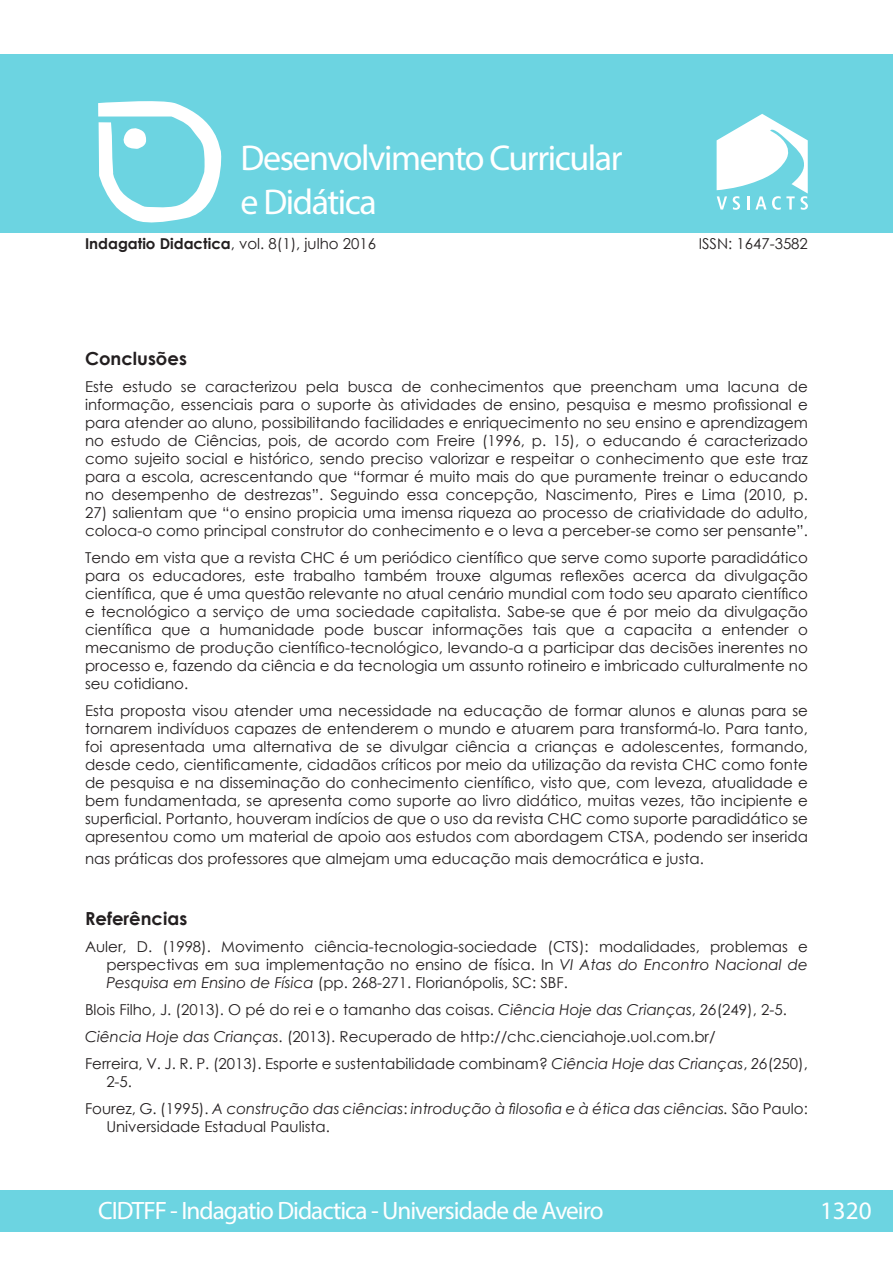
<style>
.page{position:relative;width:893px;height:1263px;background:#fff}
.page>*{position:absolute;margin:0;border:0;box-sizing:border-box;transform-origin:0 0}
.t1{font:36px/43.2px "Myriad Pro";letter-spacing:-.04em;color:#fff}
.t2{font:25.2px "Myriad Pro";letter-spacing:-.04em;color:#fff}
.t3{font:700 18px "Century Gothic";color:#231f20}
.t4{font:15px/18px "Century Gothic";color:#231f20;text-align:justify}
.t5{font:italic 15px/27px "Century Gothic";color:#231f20}
.s1{font-weight:700}
.s2{font-style:italic}
.s3{font-style:normal}
</style>
<div class="page">
<div style="left:0;top:1190px;width:892px;height:41px;background:#6cd4e1"></div>
<div style="left:0;top:54px;width:893px;height:179px;background:#6cd4e1"></div>
<hr style="left:892px;top:1190px;width:1px;height:41px;background:#6cd4e1">
<svg style="left:98px;top:101px;width:124px;height:122px"></svg>
<svg style="left:717px;top:114px;width:91px;height:96px"></svg>
<h1 class="t1" style="left:241px;top:136px;width:384px">Desenvolvimento Curricular e Didática</h1>
<p class="t4" style="left:85px;top:234px;width:293px"><span class="s1">Indagatio Didactica</span>, vol. 8(1), julho 2016</p>
<p class="t4" style="left:699px;top:234px;width:111px">ISSN: 1647-3582</p>
<p class="t3" style="left:85px;top:345px;width:103px">Conclusões</p>
<p class="t4" style="left:85px;top:377px;width:724px">Este estudo se caracterizou pela busca de conhecimentos que preencham uma lacuna de informação, essenciais para o suporte às atividades de ensino, pesquisa e mesmo profissional e para atender ao aluno, possibilitando facilidades e enriquecimento no seu ensino e aprendizagem no estudo de Ciências, pois, de acordo com Freire (1996, p. 15), o educando é caracterizado como sujeito social e histórico, sendo preciso valorizar e respeitar o conhecimento que este traz para a escola, acrescentando que “formar é muito mais do que puramente treinar o educando no desempenho de destrezas”. Seguindo essa concepção, Nascimento, Pires e Lima (2010, p.</p>
<p class="t4" style="left:85px;top:503px;width:724px">27) salientam que “o ensino propicia uma imensa riqueza ao processo de criatividade do adulto, coloca-o como principal construtor do conhecimento e o leva a perceber-se como ser pensante”.</p>
<p class="t4" style="left:85px;top:548px;width:724px">Tendo em vista que a revista CHC é um periódico científico que serve como suporte paradidático para os educadores, este trabalho também trouxe algumas reflexões acerca da divulgação científica, que é uma questão relevante no atual cenário mundial com todo seu aparato científico e tecnológico a serviço de uma sociedade capitalista. Sabe-se que é por meio da divulgação científica que a humanidade pode buscar informações tais que a capacita a entender o mecanismo de produção científico-tecnológico, levando-a a participar das decisões inerentes no processo e, fazendo da ciência e da tecnologia um assunto rotineiro e imbricado culturalmente no seu cotidiano.</p>
<p class="t4" style="left:85px;top:701px;width:724px">Esta proposta visou atender uma necessidade na educação de formar alunos e alunas para se tornarem indivíduos capazes de entenderem o mundo e atuarem para transformá-lo. Para tanto, foi apresentada uma alternativa de se divulgar ciência a crianças e adolescentes, formando, desde cedo, cientificamente, cidadãos críticos por meio da utilização da revista CHC como fonte de pesquisa e na disseminação do conhecimento científico, visto que, com leveza, atualidade e bem fundamentada, se apresenta como suporte ao livro didático, muitas vezes, tão incipiente e superficial. Portanto, houveram indícios de que o uso da revista CHC como suporte paradidático se apresentou como um material de apoio aos estudos com abordagem CTSA, podendo ser inserida</p>
<p class="t4" style="left:85px;top:849px;width:620px">nas práticas dos professores que almejam uma educação mais democrática e justa.</p>
<p class="t3" style="left:85px;top:905px;width:104px">Referências</p>
<p class="t4" style="left:106px;top:937px;width:703px;text-indent:-21px">Auler, D. (1998). Movimento ciência-tecnologia-sociedade (CTS): modalidades, problemas e perspectivas em sua implementação no ensino de física. In <span class="s2">VI Atas do Encontro Nacional de Pesquisa em Ensino de Física</span> (pp. 268-271. Florianópolis, SC: SBF.</p>
<p class="t4" style="left:85px;top:996px;width:724px;line-height:27px;text-align:left">Blois Filho, J. (2013). O pé do rei e o tamanho das coisas. <span class="s2">Ciência Hoje das Crianças</span>, <span class="s2">26</span>(249), 2-5.<br><span class="s2">Ciência Hoje das Crianças</span>. (2013). Recuperado de http://chc.cienciahoje.uol.com.br/<br>Ferreira, V. J. R. P. (2013). Esporte e sustentabilidade combinam? <span class="s2">Ciência Hoje das Crianças</span>, <span class="s2">26</span>(250),</p>
<p class="t5" style="left:85px;top:1068px;width:724px;text-indent:21px"><span class="s3">2-5.<br>Fourez, G. (1995).</span> A construção das ciências<span class="s3">:</span> introdução à filosofia e à ética das ciências. <span class="s3">São Paulo:</span></p>
<p class="t4" style="left:106px;top:1117px;width:225px">Universidade Estadual Paulista.</p>
<h2 class="t2" style="left:98px;top:1194px;width:507px">CIDTFF - Indagatio Didactica - Universidade de Aveiro</h2>
<h2 class="t2" style="left:820px;top:1194px;width:53px">1320</h2>
</div>
